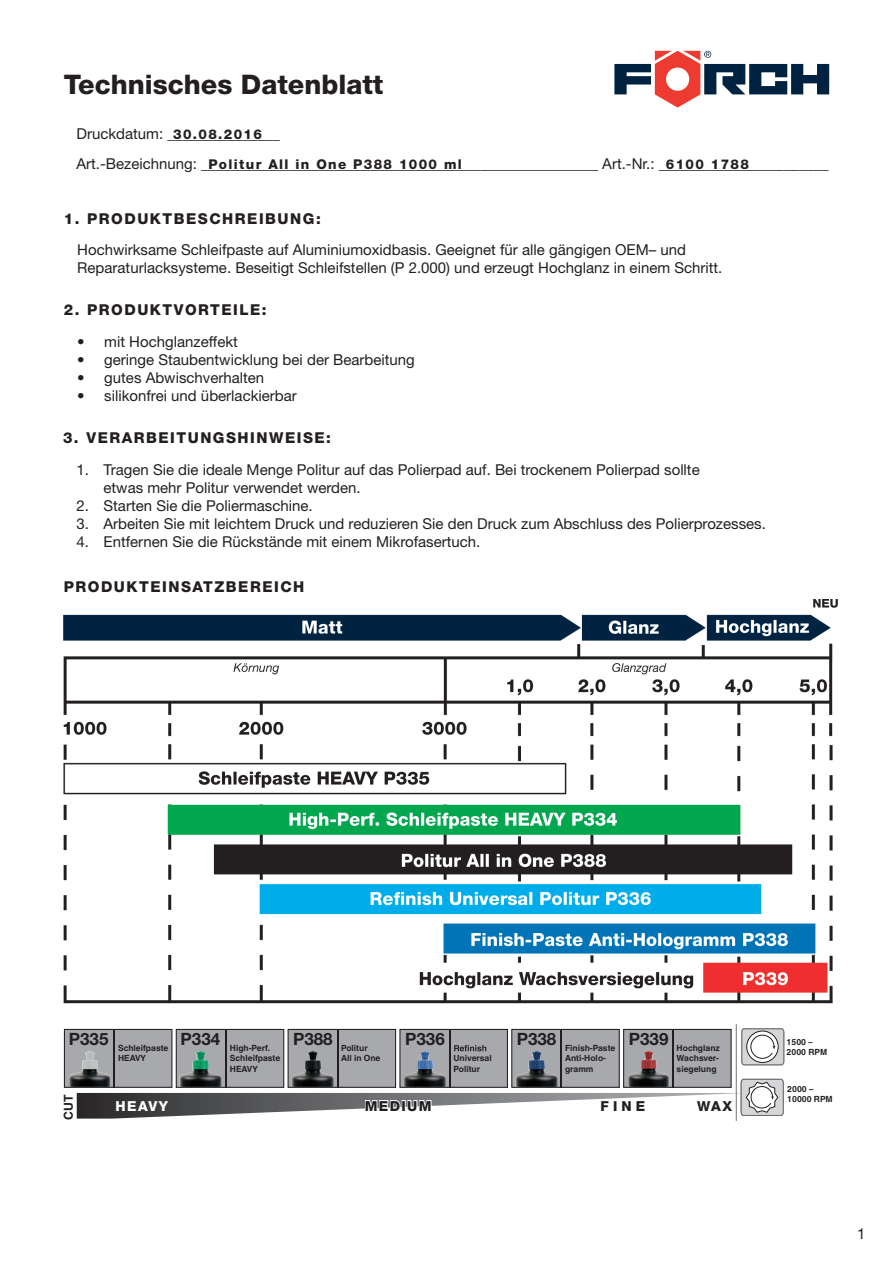
<style>
.page{position:relative;width:893px;height:1263px;background:#fff}
.page>*{position:absolute;margin:0;border:0;box-sizing:border-box;transform-origin:0 0}
.t1{font:800 27px "Helvetica Neue LT Pro";color:#231f20}
.t2{font:700 16.95px "Helvetica Neue LT Pro";color:#231f20}
.t3{font:15px/18px "Helvetica Neue LT Pro";color:#231f20}
.t4{font:800 15px "Helvetica Neue LT Pro";letter-spacing:.1em;color:#231f20}
.t5{font:800 13.8px "Helvetica Neue LT Pro";letter-spacing:.1em;color:#231f20}
.t6{font:800 13.8px "Helvetica Neue LT Pro";letter-spacing:.1em;color:#fff}
.t7{font:800 13.5px "Helvetica Neue LT Pro";letter-spacing:.1em;color:#231f20}
.t8{font:700 12.3px "Helvetica World";color:#231f20}
.t9{font:700 8.55px/10.2px "Helvetica World";color:#231f20}
</style>
<div class="page">
<svg style="left:614px;top:51px;width:215px;height:57px"></svg>
<img style="left:64px;top:600px;width:773px;height:403px">
<hr style="left:736px;top:1024px;width:1px;height:97px;background:#808285">
<svg style="left:63px;top:1028px;width:722px;height:91px"></svg>
<h1 class="t1" style="left:64px;top:68px;width:321px">TECHNISCHES DATENBLATT</h1>
<p class="t3" style="left:77px;top:118px;width:754px;line-height:30px">Druckdatum: _______________<br>Art.-Bezeichnung: ______________________________________________________ Art.-Nr.: _______________________</p>
<p class="t7" style="left:173px;top:126px;width:90px">30.08.2016</p>
<p class="t7" style="left:208px;top:156px;width:255px">POLITUR ALL IN ONE P388 1000 ML</p>
<p class="t7" style="left:666px;top:156px;width:85px">6100 1788</p>
<p class="t4" style="left:64px;top:209px;width:258px">1. PRODUKTBESCHREIBUNG:</p>
<p class="t3" style="left:77px;top:240px;width:647px">Hochwirksame Schleifpaste auf Aluminiumoxidbasis. Geeignet für alle gängigen OEM– und<br>Reparaturlacksysteme. Beseitigt Schleifstellen (P 2.000) und erzeugt Hochglanz in einem Schritt.</p>
<p class="t4" style="left:64px;top:300px;width:204px">2. PRODUKTVORTEILE:</p>
<p class="t3" style="left:77px;top:332px;width:162px">• mit Hochglanzeffekt</p>
<p class="t3" style="left:77px;top:350px;width:339px">• geringe Staubentwicklung bei der Bearbeitung</p>
<p class="t3" style="left:77px;top:368px;width:189px">• gutes Abwischverhalten</p>
<p class="t3" style="left:77px;top:386px;width:221px">• silikonfrei und überlackierbar</p>
<p class="t4" style="left:63px;top:429px;width:270px">3. VERARBEITUNGSHINWEISE:</p>
<p class="t3" style="left:104px;top:461px;width:598px;text-indent:-27px">1. Tragen Sie die ideale Menge Politur auf das Polierpad auf. Bei trockenem Polierpad sollte etwas mehr Politur verwendet werden.</p>
<p class="t3" style="left:77px;top:497px;width:238px">2. Starten Sie die Poliermaschine.</p>
<p class="t3" style="left:77px;top:515px;width:691px">3. Arbeiten Sie mit leichtem Druck und reduzieren Sie den Druck zum Abschluss des Polierprozesses.</p>
<p class="t3" style="left:77px;top:533px;width:405px">4. Entfernen Sie die Rückstände mit einem Mikrofasertuch.</p>
<p class="t4" style="left:64px;top:578px;width:242px">PRODUKTEINSATZBEREICH</p>
<p class="t2" style="left:69px;top:1028px;width:41px">P335</p>
<p class="t2" style="left:181px;top:1028px;width:41px">P334</p>
<p class="t2" style="left:293px;top:1028px;width:41px">P388</p>
<p class="t2" style="left:405px;top:1028px;width:41px">P336</p>
<p class="t2" style="left:517px;top:1028px;width:41px">P338</p>
<p class="t2" style="left:629px;top:1028px;width:41px">P339</p>
<p class="t9" style="left:118px;top:1043px;width:52px">Schleifpaste<br>HEAVY</p>
<p class="t9" style="left:230px;top:1043px;width:52px">High-Perf.<br>Schleifpaste<br>HEAVY</p>
<p class="t9" style="left:341px;top:1043px;width:41px">Politur<br>All in One</p>
<p class="t9" style="left:453px;top:1053px;width:40px">Universal<br>Politur</p>
<p class="t9" style="left:565px;top:1043px;width:52px">Finish-Paste<br>Anti-Holo&shy;gramm</p>
<p class="t9" style="left:677px;top:1043px;width:45px;text-align:justify">Hochglanz Wachsver&shy;siegelung</p>
<p class="t8" style="left:61px;top:1120px;width:27px;rotate:-90deg">CUT</p>
<p class="t6" style="left:116px;top:1097px;width:54px">HEAVY</p>
<p class="t5" style="left:365px;top:1097px;width:68px">MEDIUM</p>
<p class="t5" style="left:600px;top:1097px;width:46px">FINE</p>
<p class="t5" style="left:697px;top:1097px;width:36px">WAX</p>
<p class="t9" style="left:787px;top:1037px;width:42px">1500 –<br>2000 RPM</p>
<p class="t9" style="left:787px;top:1083px;width:47px">2000 –<br>10000 RPM</p>
<p class="t3" style="left:857px;top:1224px;width:10px">1</p>
</div>
